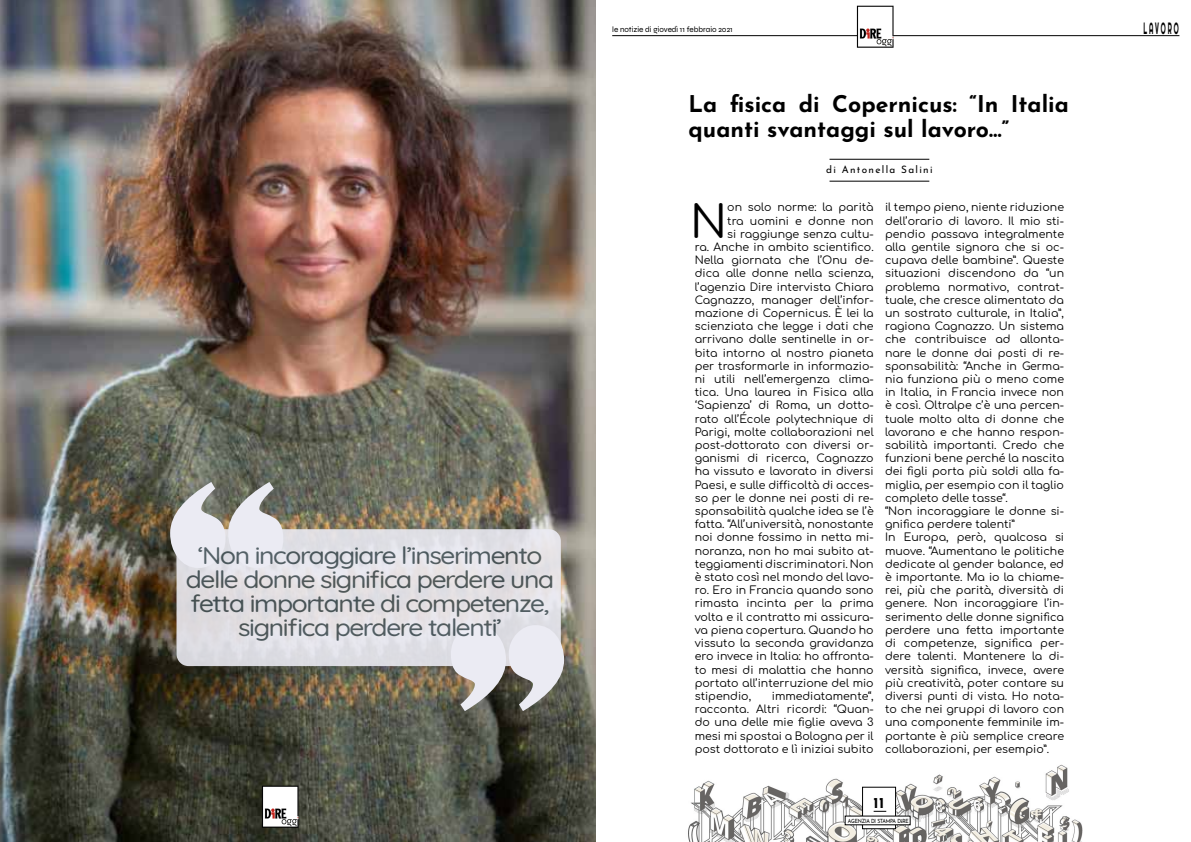
<style>
.page{position:relative;width:1191px;height:842px;background:#fff}
.page>*{position:absolute;margin:0;border:0;box-sizing:border-box;transform-origin:0 0}
.t1{font:44.8px "Comfortaa";color:#000}
.t2{font:300 24px/24px "Quicksand";letter-spacing:-.05em;color:#445258;text-align:center;scale:1.1 1}
.t3{font:700 23px/25px "Josefin Sans";color:#000}
.t4{font:16.4px "Righteous";letter-spacing:.29em;color:#000;scale:.39 1}
.t5{font:700 15px "Josefin Sans";color:#000}
.t6{font:11px/13.2px "Comfortaa";color:#000;text-align:justify}
.t7{font:10.2px "Josefin Sans";letter-spacing:.13em;color:#000}
.t8{font:8px "Syne";color:#000}
.t9{font:5.7px "Josefin Sans";letter-spacing:-.04em;color:#000;scale:.88 1}
.s1{font-weight:700}
</style>
<div class="page">
<img style="left:688px;top:764px;width:395px;height:78px">
<img style="left:0;top:0;width:595px;height:842px">
<svg style="left:170px;top:482px;width:113px;height:86px;background:#a6a6a2"></svg>
<svg style="left:451px;top:625px;width:113px;height:86px;background:#989692"></svg>
<div style="left:176px;top:529px;width:385px;height:137px;background:linear-gradient(to right,#e1e0e5,#e5e4e9);border-radius:12px"></div>
<hr style="left:829px;top:181px;width:100px;height:1px;background:#000">
<hr style="left:829px;top:159px;width:100px;height:1px;background:#000">
<hr style="left:612px;top:35px;width:567px;height:1px;background:#000">
<div style="left:862px;top:787px;width:34px;height:42px;background:#fff;border:1px solid #000"></div>
<svg style="left:873px;top:811px;width:13px;height:1px"></svg>
<div style="left:845px;top:816px;width:65px;height:9px;background:#fff"></div>
<img style="left:842px;top:5px;width:74px;height:42px">
<img style="left:247px;top:784px;width:73px;height:43px">
<h2 class="t2" style="left:186px;top:541px;width:336px">‘Non incoraggiare l’inserimento delle donne significa perdere una fetta importante di competenze, significa perdere talenti’</h2>
<p class="t8" style="left:612px;top:24px;width:122px">le notizie di giovedì 11 febbraio 2021</p>
<h3 class="t3" style="left:688px;top:89px;width:382px">La fisica di Copernicus: “In Italia quanti svantaggi sul lavoro…”</h3>
<p class="t7" style="left:826px;top:161px;width:108px">di Antonella Salini</p>
<h1 class="t1" style="left:690px;top:181px;width:38px">N</h1>
<p class="t6" style="left:727px;top:199px;width:148px">on solo norme: la parità</p>
<p class="t6" style="left:727px;top:213px;width:148px">tra uomini e donne non</p>
<p class="t6" style="left:727px;top:226px;width:148px">si raggiunge senza cultu-</p>
<p class="t6" style="left:694px;top:239px;width:180px">ra. Anche in ambito scientifico.</p>
<p class="t6" style="left:694px;top:252px;width:180px">Nella giornata che l’Onu de-</p>
<p class="t6" style="left:694px;top:265px;width:180px">dica alle donne nella scienza,</p>
<p class="t6" style="left:694px;top:279px;width:180px">l’agenzia Dire intervista Chiara</p>
<p class="t6" style="left:694px;top:292px;width:180px">Cagnazzo, manager dell’infor-</p>
<p class="t6" style="left:694px;top:305px;width:180px">mazione di Copernicus. È lei la</p>
<p class="t6" style="left:694px;top:318px;width:180px">scienziata che legge i dati che</p>
<p class="t6" style="left:694px;top:331px;width:180px">arrivano dalle sentinelle in or-</p>
<p class="t6" style="left:694px;top:345px;width:180px">bita intorno al nostro pianeta</p>
<p class="t6" style="left:694px;top:358px;width:180px">per trasformarle in informazio-</p>
<p class="t6" style="left:694px;top:371px;width:180px">ni utili nell’emergenza clima-</p>
<p class="t6" style="left:694px;top:384px;width:180px">tica. Una laurea in Fisica alla</p>
<p class="t6" style="left:694px;top:397px;width:180px">‘Sapienza’ di Roma, un dotto-</p>
<p class="t6" style="left:694px;top:411px;width:180px">rato all’École polytechnique di</p>
<p class="t6" style="left:694px;top:424px;width:180px">Parigi, molte collaborazioni nel</p>
<p class="t6" style="left:694px;top:437px;width:180px">post-dottorato con diversi or-</p>
<p class="t6" style="left:694px;top:450px;width:180px">ganismi di ricerca, Cagnazzo</p>
<p class="t6" style="left:694px;top:463px;width:180px">ha vissuto e lavorato in diversi</p>
<p class="t6" style="left:694px;top:477px;width:180px">Paesi, e sulle difficoltà di acces-</p>
<p class="t6" style="left:694px;top:490px;width:180px">so per le donne nei posti di re-</p>
<p class="t6" style="left:694px;top:503px;width:180px">sponsabilità qualche idea se l’è</p>
<p class="t6" style="left:694px;top:516px;width:180px">fatta. “All’università, nonostante</p>
<p class="t6" style="left:694px;top:529px;width:180px">noi donne fossimo in netta mi-</p>
<p class="t6" style="left:694px;top:543px;width:180px">noranza, non ho mai subito at-</p>
<p class="t6" style="left:694px;top:556px;width:180px">teggiamenti discriminatori. Non</p>
<p class="t6" style="left:694px;top:569px;width:180px">è stato così nel mondo del lavo-</p>
<p class="t6" style="left:694px;top:582px;width:180px">ro. Ero in Francia quando sono</p>
<p class="t6" style="left:694px;top:595px;width:180px">rimasta incinta per la prima</p>
<p class="t6" style="left:694px;top:609px;width:180px">volta e il contratto mi assicura-</p>
<p class="t6" style="left:694px;top:622px;width:180px">va piena copertura. Quando ho</p>
<p class="t6" style="left:694px;top:635px;width:180px">vissuto la seconda gravidanza</p>
<p class="t6" style="left:694px;top:648px;width:180px">ero invece in Italia: ho affronta-</p>
<p class="t6" style="left:694px;top:661px;width:180px">to mesi di malattia che hanno</p>
<p class="t6" style="left:694px;top:675px;width:180px">portato all’interruzione del mio</p>
<p class="t6" style="left:694px;top:688px;width:58px">stipendio,</p>
<p class="t6" style="left:694px;top:688px;width:180px;text-indent:77px">immediatamente“, racconta. Altri ricordi: “Quan&shy;do una delle mie figlie aveva 3 mesi mi spostai a Bologna per il post dottorato e lì iniziai subito</p>
<p class="t6" style="left:885px;top:199px;width:180px;text-align:left">il tempo pieno, niente riduzione dell’orario di lavoro. Il mio sti&shy;pendio passava integralmente alla gentile signora che si oc&shy;cupava delle bambine”. Queste situazioni discendono da “un problema normativo, contrat&shy;tuale, che cresce alimentato da un sostrato culturale, in Italia”, ragiona Cagnazzo. Un sistema che contribuisce ad allonta&shy;nare le donne dai posti di re&shy;sponsabilità: “Anche in Germa&shy;nia funziona più o meno come in Italia, in Francia invece non è così. Oltralpe c’è una percen&shy;tuale molto alta di donne che lavorano e che hanno respon&shy;sabilità importanti. Credo che funzioni bene perché la nascita dei figli porta più soldi alla fa&shy;miglia, per esempio con il taglio completo delle tasse“.<br>“Non incoraggiare le donne si&shy;gnifica perdere talenti”<br>In Europa, però, qualcosa si muove. “Aumentano le politiche dedicate al gender balance, ed è importante. Ma io la chiame&shy;rei, più che parità, diversità di genere. Non incoraggiare l’in&shy;serimento delle donne significa perdere una fetta importante di competenze, significa per&shy;dere talenti. Mantenere la di&shy;versità significa, invece, avere più creatività, poter contare su diversi punti di vista. Ho nota&shy;to che nei gruppi di lavoro con una componente femminile im&shy;portante è più semplice creare collaborazioni, per esempio”.</p>
<h3 class="t5" style="left:873px;top:792px;width:12px">11</h3>
<p class="t9" style="left:848px;top:816px;width:71px">AGENZIA DI STAMPA D<span class="s1">i</span>RE</p>
<h3 class="t4" style="left:1143px;top:17px;width:92px">LAVORO</h3>
</div>
